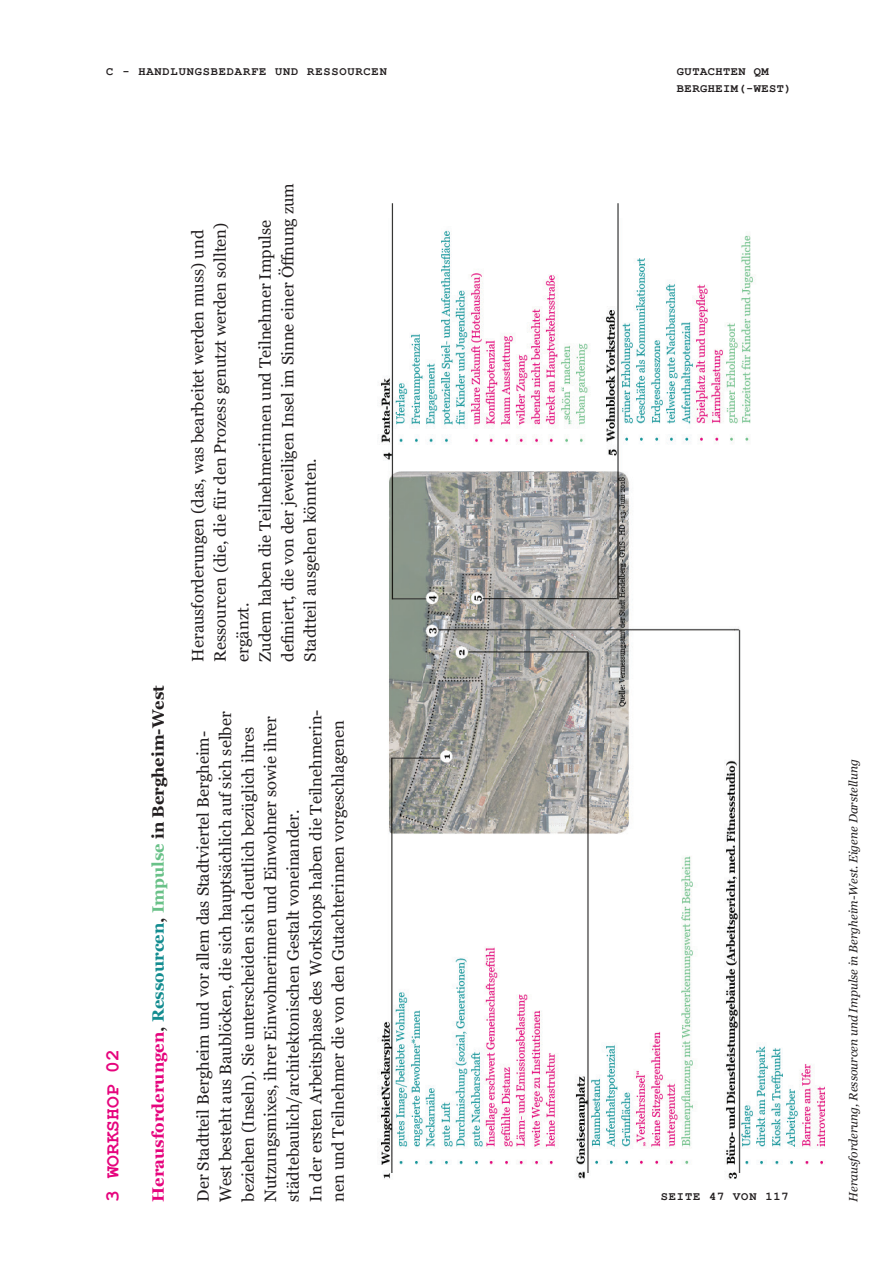
<style>
.page{position:relative;width:893px;height:1263px;background:#fff}
.page>*{position:absolute;margin:0;border:0;box-sizing:border-box;transform-origin:0 0}
.t1{font:700 19.5px "Courier New";color:#e6047d}
.t2{font:16.5px/22.5px "Georgia";color:#231f20}
.t3{font:700 16.5px "Georgia";color:#e6047d}
.t4{font:italic 12px "Georgia";color:#231f20}
.t5{font:700 12px "Courier New";letter-spacing:.07em;color:#231f20}
.t6{font:700 12px/16.5px "Courier New";letter-spacing:.04em;color:#231f20}
.s1{color:#231f20}
.s2{color:#138c90}
.s3{color:#69c188}
</style>
<div class="page">
<img style="left:380px;top:218px;width:446px;height:961px">
<p class="t5" style="left:106px;top:64px;width:282px">C - HANDLUNGSBEDARFE UND RESSOURCEN</p>
<p class="t6" style="left:677px;top:63px;width:116px">GUTACHTEN QM<br>BERGHEIM(-WEST)</p>
<p class="t1" style="left:101px;top:1202px;width:154px;rotate:-90deg">3 WORKSHOP 02</p>
<p class="t3" style="left:147px;top:1202px;width:518px;rotate:-90deg">Herausforderungen<span class="s1">,</span> <span class="s2">Ressourcen</span><span class="s1">,</span> <span class="s3">Impulse</span> <span class="s1">in Bergheim-West</span></p>
<p class="t2" style="left:187px;top:662px;width:480px;rotate:-90deg">Herausforderungen (das, was bearbeitet werden muss) und Ressourcen (die, die für den Prozess genutzt werden sollten) ergänzt.<br>Zudem haben die Teilnehmerinnen und Teilnehmer Impulse definiert, die von der jeweiligen Insel im Sinne einer Öffnung zum Stadtteil ausgehen könnten.</p>
<p class="t2" style="left:192px;top:1202px;width:494px;rotate:-90deg">Der Stadtteil Bergheim und vor allem das Stadtviertel Bergheim-West besteht aus Baublöcken, die sich hauptsächlich auf sich selber beziehen (Inseln). Sie unterscheiden sich deutlich bezüglich ihres Nutzungsmixes, ihrer Einwohnerinnen und Einwohner sowie ihrer städtebaulich/architektonischen Gestalt voneinander.<br>In der ersten Arbeitsphase des Workshops haben die Teilnehmerin&shy;nen und Teilnehmer die von den Gutachterinnen vorgeschlagenen</p>
<p class="t5" style="left:661px;top:1189px;width:129px">SEITE 47 VON 117</p>
<p class="t4" style="left:846px;top:1202px;width:444px;rotate:-90deg">Herausforderung, Ressourcen und Impulse in Bergheim-West. Eigene Darstellung</p>
</div>
